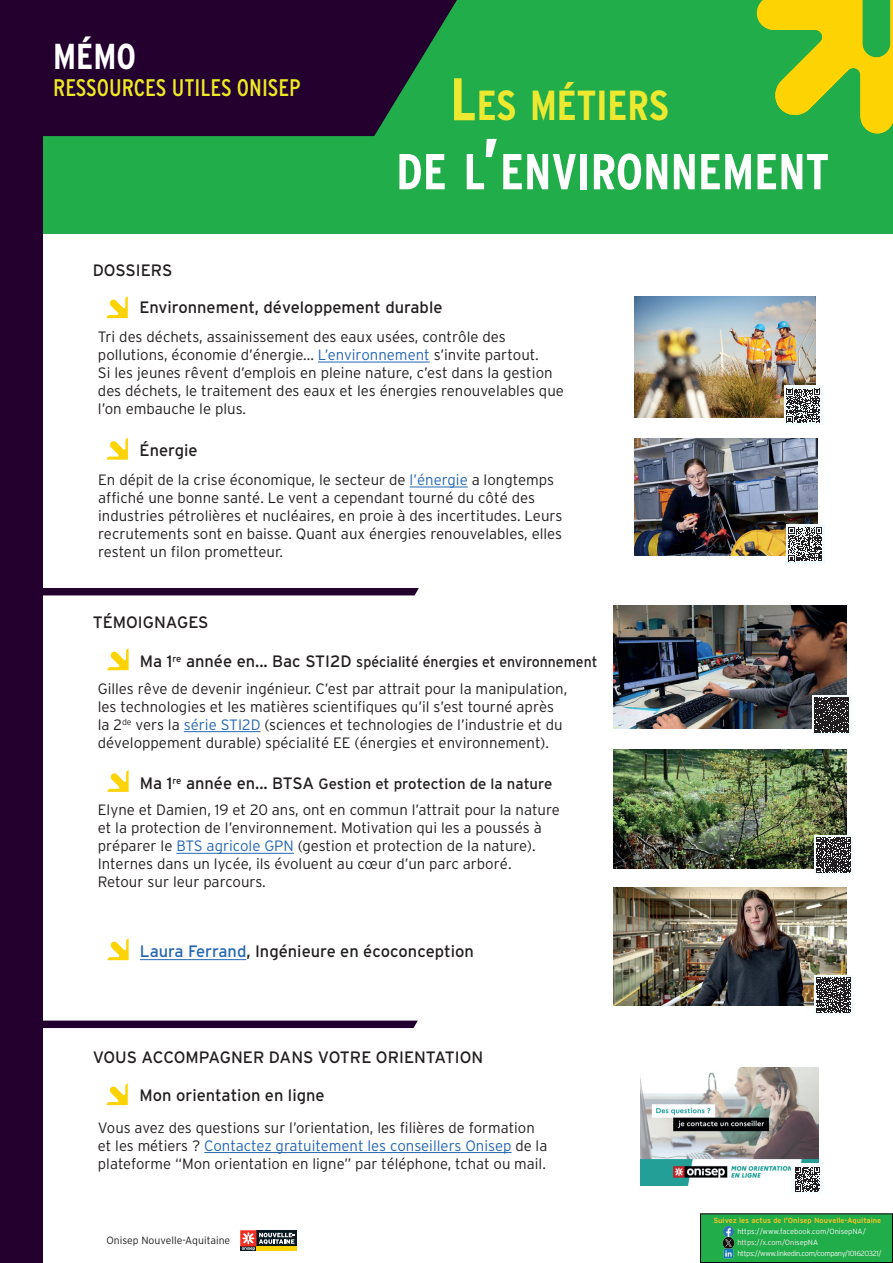
<style>
.page{position:relative;width:893px;height:1263px;background:#fff}
.page>*{position:absolute;margin:0;border:0;box-sizing:border-box;transform-origin:0 0}
.t1{font:700 condensed 50.4px "Interstate";color:#fff}
.t2{font:700 condensed 42px "Interstate";color:#ede931}
.t3{font:700 condensed 36px "Interstate";color:#fff}
.t4{font:condensed 24px "Interstate";color:#ede924}
.t5{font:16.5px "Interstate";color:#231f20}
.t6{font:300 15px/18px "Interstate";color:#231f20}
.t7{font:15px "Interstate";color:#231f20;scale:.94 1}
.t8{font:15px "Interstate";color:#231f20}
.t9{font:300 10.5px "Interstate";color:#231f20}
.t10{font:300 7.5px/10.8px "Interstate";letter-spacing:-.04em;color:#f8f4f6}
.t11{font:700 7.5px "Interstate";color:#e3c329}
.t12{font:300 7.5px "Interstate";color:#f7f7f8}
.s1{font-size:60px}
.s2{font-size:72px}
.s3{color:#2667b2}
.s4{font-size:16.5px}
.s5{color:#fce3eb}
.s6{color:#faf6f8}
</style>
<div class="page">
<div style="left:0;top:0;width:893px;height:234px;background:#21ad4a"></div>
<div style="left:0;top:0;width:43px;height:1263px;background:#23002d"></div>
<svg style="left:43px;top:0;width:414px;height:136px;background:#22112f"></svg>
<div style="left:256px;top:1230px;width:41px;height:16px;background:#071822"></div>
<hr style="left:256px;top:1246px;width:41px;height:4px;background:#fed304">
<svg style="left:240px;top:1230px;width:55px;height:20px"></svg>
<div style="left:700px;top:1213px;width:193px;height:50px;background:#21ad4a;border:1px solid #000006"></div>
<svg style="left:722px;top:1227px;width:12px;height:31px"></svg>
<img style="left:634px;top:438px;width:183px;height:117px">
<svg style="left:757px;top:0;width:136px;height:133px"></svg>
<svg style="left:106px;top:296px;width:22px;height:22px"></svg>
<svg style="left:107px;top:438px;width:21px;height:22px"></svg>
<hr style="left:318px;top:362px;width:112px;height:1px;background:#2667b2">
<img style="left:634px;top:296px;width:182px;height:121px">
<hr style="left:410px;top:487px;width:58px;height:1px;background:#2667b2">
<hr style="left:176px;top:853px;width:118px;height:1px;background:#2667b2">
<img style="left:613px;top:750px;width:233px;height:118px">
<div style="left:43px;top:588px;width:376px;height:7px;background:#23002d"></div>
<svg style="left:107px;top:770px;width:22px;height:22px"></svg>
<hr style="left:184px;top:731px;width:77px;height:1px;background:#2667b2">
<img style="left:613px;top:606px;width:233px;height:123px">
<svg style="left:107px;top:648px;width:22px;height:22px"></svg>
<div style="left:784px;top:386px;width:39px;height:39px;background:#f3fafb"></div>
<svg style="left:786px;top:389px;width:34px;height:33px"></svg>
<div style="left:786px;top:525px;width:39px;height:39px;background:#f3fafb"></div>
<svg style="left:788px;top:527px;width:34px;height:34px"></svg>
<div style="left:812px;top:695px;width:39px;height:39px;background:#f3fafb"></div>
<svg style="left:814px;top:697px;width:35px;height:36px"></svg>
<div style="left:814px;top:835px;width:39px;height:39px;background:#f3fafb"></div>
<svg style="left:816px;top:837px;width:35px;height:36px"></svg>
<svg style="left:43px;top:1020px;width:375px;height:8px;background:#34143d"></svg>
<svg style="left:106px;top:1083px;width:22px;height:22px"></svg>
<hr style="left:204px;top:1152px;width:308px;height:1px;background:#2667b2">
<img style="left:641px;top:1067px;width:177px;height:119px">
<div style="left:792px;top:1164px;width:31px;height:30px;background:#f6fbfe"></div>
<svg style="left:795px;top:1167px;width:25px;height:25px"></svg>
<svg style="left:107px;top:938px;width:22px;height:22px"></svg>
<hr style="left:140px;top:959px;width:106px;height:1px;background:#2667b2">
<img style="left:613px;top:887px;width:233px;height:119px">
<div style="left:814px;top:975px;width:39px;height:39px;background:#f3fafb"></div>
<svg style="left:816px;top:977px;width:35px;height:36px"></svg>
<h3 class="t3" style="left:53px;top:34px;width:84px">MÉMO</h3>
<h3 class="t4" style="left:53px;top:73px;width:249px">RESSOURCES UTILES ONISEP</h3>
<p class="t5" style="left:93px;top:261px;width:81px">DOSSIERS</p>
<h2 class="t2" style="left:450px;top:80px;width:220px"><span class="s1">L</span>ES MÉTIERS</h2>
<h1 class="t1" style="left:396px;top:141px;width:434px">DE L<span class="s2">’</span>ENVIRONNEMENT</h1>
<p class="t5" style="left:139px;top:298px;width:305px">Environnement, développement durable</p>
<p class="t6" style="left:98px;top:328px;width:467px">Tri des déchets, assainissement des eaux usées, contrôle des pollutions, économie d’énergie... <span class="s3">L’environnement</span> s’invite partout.<br>Si les jeunes rêvent d’emplois en pleine nature, c’est dans la gestion des déchets, le traitement des eaux et les énergies renouvelables que l’on embauche le plus.</p>
<p class="t5" style="left:140px;top:441px;width:60px">Énergie</p>
<p class="t6" style="left:98px;top:471px;width:466px">En dépit de la crise économique, le secteur de <span class="s3">l’énergie</span> a longtemps affiché une bonne santé. Le vent a cependant tourné du côté des industries pétrolières et nucléaires, en proie à des incertitudes. Leurs recrutements sont en baisse. Quant aux énergies renouvelables, elles restent un filon prometteur.</p>
<p class="t5" style="left:93px;top:613px;width:117px">TÉMOIGNAGES</p>
<p class="t7" style="left:140px;top:654px;width:488px"><span class="s4">Ma 1</span><sup>re</sup> <span class="s4">année en... Bac STI2D</span> spécialité énergies et environnement</p>
<p class="t6" style="left:98px;top:679px;width:471px">Gilles rêve de devenir ingénieur. C’est par attrait pour la manipulation, les technologies et les matières scientifiques qu’il s’est tourné après la 2<sup>de</sup> vers la <span class="s3">série STI2D</span> (sciences et technologies de l’industrie et du développement durable) spécialité EE (énergies et environnement).</p>
<p class="t8" style="left:140px;top:775px;width:414px"><span class="s4">Ma 1</span><sup>re</sup> <span class="s4">année en... BTSA</span> Gestion et protection de la nature</p>
<p class="t6" style="left:98px;top:801px;width:464px">Elyne et Damien, 19 et 20 ans, ont en commun l’attrait pour la nature et la protection de l’environnement. Motivation qui les a poussés à préparer le <span class="s3">BTS agricole GPN</span> (gestion et protection de la nature).<br>Internes dans un lycée, ils évoluent au cœur d’un parc arboré.<br>Retour sur leur parcours.</p>
<p class="t5" style="left:140px;top:942px;width:335px"><span class="s3">Laura Ferrand</span>, Ingénieure en écoconception</p>
<p class="t5" style="left:93px;top:1048px;width:392px">VOUS ACCOMPAGNER DANS VOTRE ORIENTATION</p>
<p class="t5" style="left:139px;top:1086px;width:187px">Mon orientation en ligne</p>
<p class="t6" style="left:98px;top:1118px;width:451px">Vous avez des questions sur l’orientation, les filières de formation et les métiers ? <span class="s3">Contactez gratuitement les conseillers Onisep</span> de la plateforme “Mon orientation en ligne” par téléphone, tchat ou mail.</p>
<p class="t9" style="left:106px;top:1234px;width:125px">Onisep Nouvelle-Aquitaine</p>
<p class="t11" style="left:713px;top:1216px;width:169px">Suivez les actus de l’Onisep Nouvelle-Aquitaine</p>
<p class="t10" style="left:737px;top:1237px;width:146px"><span class="s5">https://x.com/Oni</span><span class="s6">sepNA </span>https://www.linkedin.com/company/101620321/</p>
<p class="t12" style="left:737px;top:1227px;width:130px">https://www.facebook.com/OnisepNA/</p>
</div>
